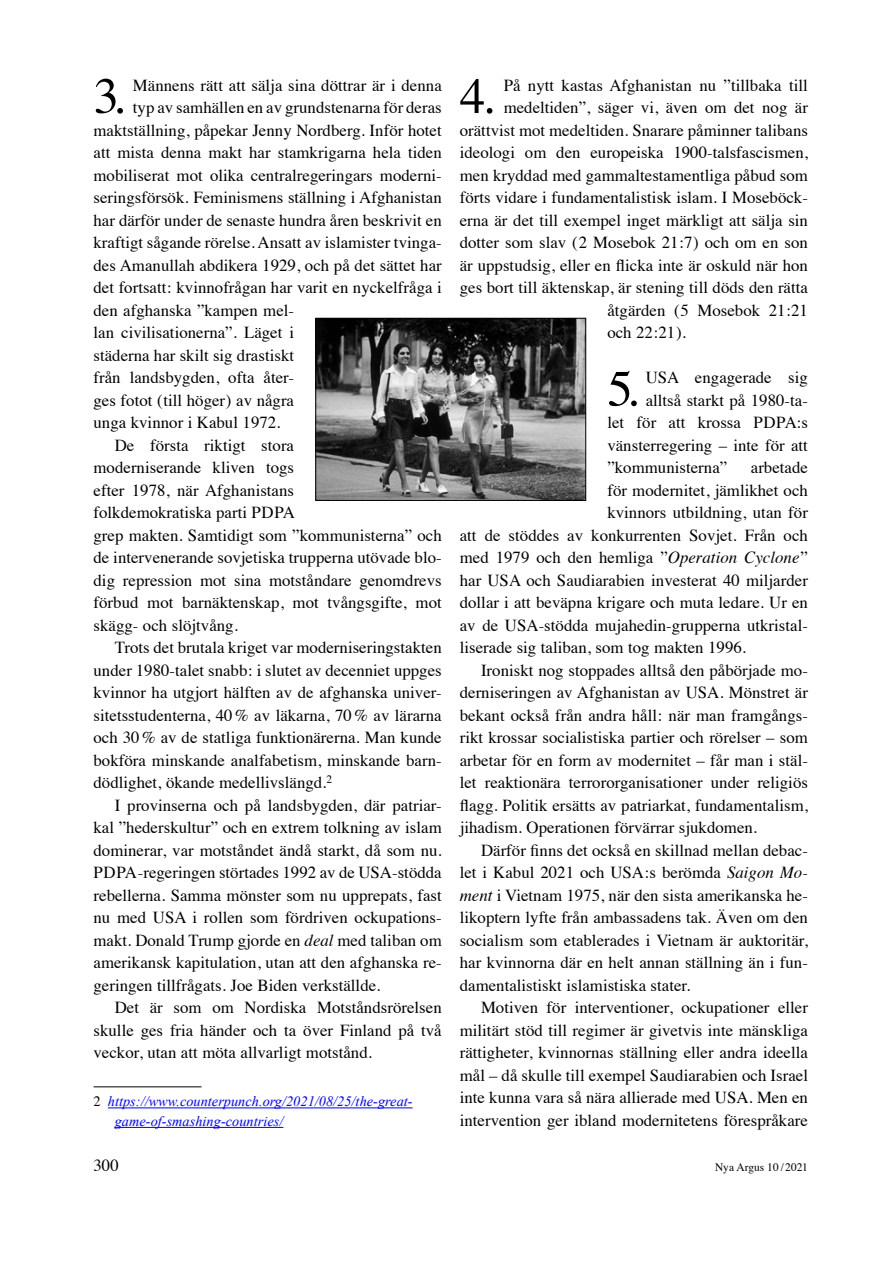
<style>
.page{position:relative;width:893px;height:1263px;background:#fff}
.page>*{position:absolute;margin:0;border:0;box-sizing:border-box;transform-origin:0 0}
.bröd{font:50.85px "Times";color:#000}
.bröd_indrag{font:16.8px/22.5px "Times";color:#000;text-align:justify}
.bröd-2{font:16.8px "Times";color:#000}
.fotnotstext{font:italic 14.25px/19.5px "Times New Roman";letter-spacing:.005em;color:#00f}
.t1{font:11.4px "Times";color:#000}
.s1{font-style:italic}
.s2{font-family:"Times";font-style:normal;color:#000}
</style>
<div class="page">
<hr style="left:94px;top:1086px;width:108px;height:1px;background:#000">
<hr style="left:108px;top:1107px;width:305px;height:1px;background:#00f">
<hr style="left:115px;top:1127px;width:168px;height:1px;background:#00f">
<img style="left:317px;top:320px;width:267px;height:179px">
<div style="left:315px;top:318px;width:271px;height:183px;border:1px solid #000"></div>
<p class="bröd" style="left:94px;top:48px;width:32px">3.</p>
<p class="bröd-2" style="left:133px;top:69px;width:310px">Männens rätt att sälja sina döttrar är i denna</p>
<p class="bröd-2" style="left:133px;top:92px;width:310px">typ av samhällen en av grundstenarna för deras</p>
<p class="bröd-2" style="left:94px;top:114px;width:350px">maktställning, påpekar Jenny Nordberg. Inför hotet</p>
<p class="bröd-2" style="left:94px;top:137px;width:350px">att mista denna makt har stamkrigarna hela tiden</p>
<p class="bröd-2" style="left:94px;top:159px;width:350px">mobiliserat mot olika centralregeringars moderni-</p>
<p class="bröd-2" style="left:94px;top:182px;width:350px">seringsförsök. Feminismens ställning i Afghanistan</p>
<p class="bröd-2" style="left:94px;top:204px;width:350px">har därför under de senaste hundra åren beskrivit en</p>
<p class="bröd-2" style="left:94px;top:227px;width:350px">kraftigt sågande rörelse. Ansatt av islamister tvinga-</p>
<p class="bröd-2" style="left:94px;top:249px;width:350px">des Amanullah abdikera 1929, och på det sättet har</p>
<p class="bröd-2" style="left:94px;top:272px;width:350px">det fortsatt: kvinnofrågan har varit en nyckelfråga i</p>
<p class="bröd-2" style="left:94px;top:294px;width:202px">den afghanska ”kampen mel-</p>
<p class="bröd-2" style="left:94px;top:317px;width:202px">lan civilisationerna”. Läget i</p>
<p class="bröd-2" style="left:94px;top:339px;width:202px">städerna har skilt sig drastiskt</p>
<p class="bröd-2" style="left:94px;top:362px;width:202px">från landsbygden, ofta åter-</p>
<p class="bröd-2" style="left:94px;top:384px;width:202px">ges fotot (till höger) av några</p>
<p class="bröd-2" style="left:94px;top:407px;width:188px">unga kvinnor i Kabul 1972.</p>
<p class="bröd_indrag" style="left:94px;top:432px;width:350px;text-align:left;text-indent:21px">De första riktigt stora<br>moderniserande kliven togs<br>efter 1978, när Afghanistans<br>folkdemokratiska parti PDPA<br>grep makten. Samtidigt som ”kommunisterna” och de intervenerande sovjetiska trupperna utövade blo&shy;dig repression mot sina motståndare genomdrevs förbud mot barnäktenskap, mot tvångsgifte, mot skägg- och slöjtvång.</p>
<p class="bröd_indrag" style="left:94px;top:635px;width:350px;text-indent:21px">Trots det brutala kriget var moderniseringstakten under 1980-talet snabb: i slutet av decenniet uppges kvinnor ha utgjort hälften av de afghanska univer&shy;sitetsstudenterna, 40% av läkarna, 70% av lärarna och 30% av de statliga funktionärerna. Man kunde bokföra minskande analfabetism, minskande barn&shy;dödlighet, ökande medellivslängd.<sup>2</sup></p>
<p class="bröd_indrag" style="left:94px;top:792px;width:350px;text-indent:21px">I provinserna och på landsbygden, där patriar&shy;kal ”hederskultur” och en extrem tolkning av islam dominerar, var motståndet ändå starkt, då som nu.<br>PDPA-regeringen störtades 1992 av de USA-stödda rebellerna. Samma mönster som nu upprepats, fast nu med USA i rollen som fördriven ockupations&shy;makt. Donald Trump gjorde en <span class="s1">deal</span> med taliban om amerikansk kapitulation, utan att den afghanska re&shy;geringen tillfrågats. Joe Biden verkställde.</p>
<p class="bröd_indrag" style="left:94px;top:995px;width:350px;text-indent:21px">Det är som om Nordiska Motståndsrörelsen skulle ges fria händer och ta över Finland på två veckor, utan att möta allvarligt motstånd.</p>
<p class="fotnotstext" style="left:115px;top:1091px;width:298px;text-indent:-21px"><span class="s2">2</span> https://www.counterpunch.org/2021/08/25/the-great&shy;game-of-smashing-countries/</p>
<p class="bröd" style="left:460px;top:48px;width:36px">4.</p>
<p class="bröd-2" style="left:504px;top:69px;width:306px">På nytt kastas Afghanistan nu ”tillbaka till</p>
<p class="bröd-2" style="left:504px;top:92px;width:306px">medeltiden”, säger vi, även om det nog är</p>
<p class="bröd-2" style="left:460px;top:114px;width:350px">orättvist mot medeltiden. Snarare påminner talibans</p>
<p class="bröd-2" style="left:460px;top:137px;width:350px">ideologi om den europeiska 1900-talsfascismen,</p>
<p class="bröd-2" style="left:460px;top:159px;width:350px">men kryddad med gammaltestamentliga påbud som</p>
<p class="bröd-2" style="left:460px;top:182px;width:350px">förts vidare i fundamentalistisk islam. I Moseböck-</p>
<p class="bröd-2" style="left:460px;top:204px;width:350px">erna är det till exempel inget märkligt att sälja sin</p>
<p class="bröd-2" style="left:460px;top:227px;width:350px">dotter som slav (2 Mosebok 21:7) och om en son</p>
<p class="bröd-2" style="left:460px;top:249px;width:350px">är uppstudsig, eller en flicka inte är oskuld när hon</p>
<p class="bröd-2" style="left:460px;top:272px;width:350px">ges bort till äktenskap, är stening till döds den rätta</p>
<p class="bröd-2" style="left:607px;top:294px;width:202px">åtgärden (5 Mosebok 21:21</p>
<p class="bröd-2" style="left:607px;top:317px;width:80px">och 22:21).</p>
<p class="bröd" style="left:607px;top:341px;width:32px">5.</p>
<p class="bröd-2" style="left:646px;top:362px;width:164px">USA engagerade sig</p>
<p class="bröd-2" style="left:646px;top:384px;width:164px">alltså starkt på 1980-ta-</p>
<p class="bröd-2" style="left:607px;top:407px;width:202px">let för att krossa PDPA:s</p>
<p class="bröd-2" style="left:607px;top:429px;width:202px">vänsterregering – inte för att</p>
<p class="bröd-2" style="left:607px;top:452px;width:121px">”kommunisterna”</p>
<p class="bröd-2" style="left:751px;top:452px;width:59px">arbetade</p>
<p class="bröd-2" style="left:607px;top:474px;width:202px">för modernitet, jämlikhet och</p>
<p class="bröd-2" style="left:607px;top:497px;width:202px">kvinnors utbildning, utan för</p>
<p class="bröd-2" style="left:460px;top:519px;width:350px">att de stöddes av konkurrenten Sovjet. Från och</p>
<p class="bröd-2" style="left:460px;top:542px;width:350px">med 1979 och den hemliga ”<span class="s1">Operation Cyclone</span>”</p>
<p class="bröd-2" style="left:460px;top:564px;width:350px">har USA och Saudiarabien investerat 40 miljarder</p>
<p class="bröd-2" style="left:460px;top:587px;width:350px">dollar i att beväpna krigare och muta ledare. Ur en</p>
<p class="bröd-2" style="left:460px;top:609px;width:350px">av de USA-stödda mujahedin-grupperna utkristal-</p>
<p class="bröd-2" style="left:460px;top:632px;width:288px">liserade sig taliban, som tog makten 1996.</p>
<p class="bröd_indrag" style="left:460px;top:657px;width:350px;text-indent:21px">Ironiskt nog stoppades alltså den påbörjade mo&shy;derniseringen av Afghanistan av USA. Mönstret är bekant också från andra håll: när man framgångs&shy;rikt krossar socialistiska partier och rörelser – som arbetar för en form av modernitet – får man i stäl&shy;let reaktionära terrororganisationer under religiös flagg. Politik ersätts av patriarkat, fundamentalism, jihadism. Operationen förvärrar sjukdomen.</p>
<p class="bröd_indrag" style="left:460px;top:837px;width:350px;text-indent:21px">Därför finns det också en skillnad mellan debac&shy;let i Kabul 2021 och USA:s berömda <span class="s1">Saigon Mo&shy;ment</span> i Vietnam 1975, när den sista amerikanska he&shy;likoptern lyfte från ambassadens tak. Även om den socialism som etablerades i Vietnam är auktoritär, har kvinnorna där en helt annan ställning än i fun&shy;damentalistiskt islamistiska stater.</p>
<p class="bröd_indrag" style="left:460px;top:995px;width:350px;text-indent:21px">Motiven för interventioner, ockupationer eller militärt stöd till regimer är givetvis inte mänskliga rättigheter, kvinnornas ställning eller andra ideella mål – då skulle till exempel Saudiarabien och Israel inte kunna vara så nära allierade med USA. Men en intervention ger ibland modernitetens förespråkare</p>
<p class="bröd_indrag" style="left:94px;top:1152px;width:27px">300</p>
<p class="t1" style="left:715px;top:1156px;width:94px">Nya Argus 10 /2021</p>
</div>
